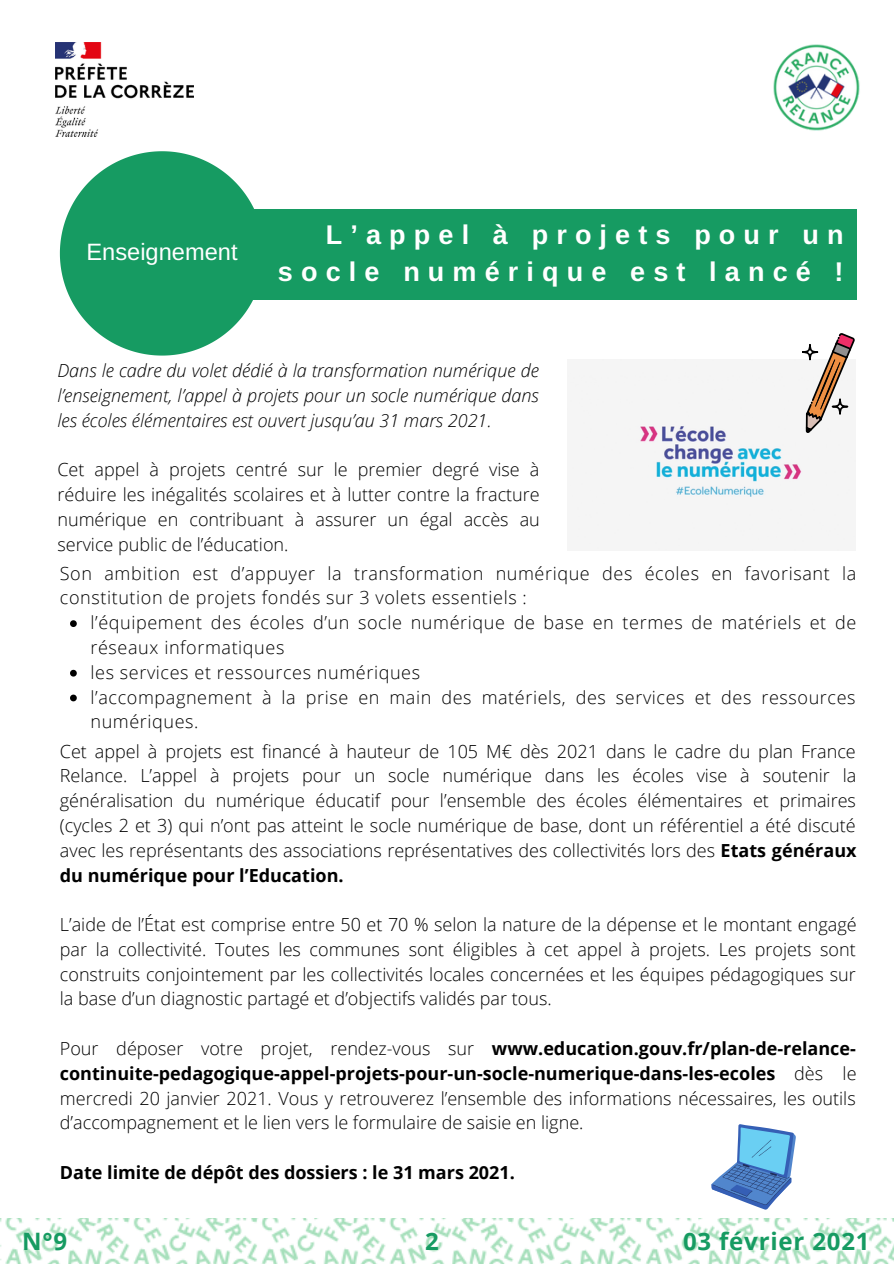
<style>
.page{position:relative;width:894px;height:1264px;background:#fff}
.page>*{position:absolute;margin:0;border:0;box-sizing:border-box;transform-origin:0 0}
.t1{font:700 27px/37.2px "Arimo";letter-spacing:.3em;color:#fff;text-align:right}
.t2{font:700 24px "Open Sans";letter-spacing:.035em;color:#169b62}
.t3{font:23.55px "Arimo";color:#fff}
.t4{font:300 18px/24.8px "Open Sans";letter-spacing:.035em;color:#000;text-align:justify}
.t5{font:italic 300 18px/24.8px "Open Sans";color:#000;text-align:justify}
.t6{font:700 18px "Open Sans";color:#000}
.s1{font-weight:700}
</style>
<div class="page">
<img style="left:0;top:1218px;width:893px;height:45px">
<img style="left:773px;top:44px;width:87px;height:87px">
<img style="left:55px;top:42px;width:139px;height:95px">
<div style="left:251px;top:209px;width:605px;height:91px;background:#169b62"></div>
<svg style="left:60px;top:151px;width:194px;height:204px"></svg>
<img style="left:567px;top:359px;width:287px;height:191px">
<svg style="left:70px;top:620px;width:7px;height:7px"></svg>
<svg style="left:70px;top:669px;width:7px;height:7px"></svg>
<svg style="left:70px;top:694px;width:7px;height:7px"></svg>
<svg style="left:711px;top:1124px;width:84px;height:85px"></svg>
<svg style="left:802px;top:333px;width:52px;height:100px"></svg>
<svg style="left:832px;top:399px;width:15px;height:15px"></svg>
<div style="left:831px;top:398px;width:17px;height:17px;border:2px solid #000;border-radius:50%"></div>
<p class="t3" style="left:87px;top:239px;width:152px">Enseignement</p>
<p class="t1" style="left:278px;top:216px;width:567px">L’appel à projets pour un socle numérique est lancé !</p>
<p class="t5" style="left:57px;top:358px;width:483px">Dans le cadre du volet dédié à la transformation numérique de l’enseignement, l’appel à projets pour un socle numérique dans les écoles élémentaires est ouvert jusqu’au 31 mars 2021.</p>
<p class="t4" style="left:57px;top:457px;width:484px">Cet appel à projets centré sur le premier degré vise à réduire les inégalités scolaires et à lutter contre la fracture numérique en contribuant à assurer un égal accès au service public de l’éducation.</p>
<p class="t4" style="left:60px;top:560px;width:797px">Son ambition est d’appuyer la transformation numérique des écoles en favorisant la constitution de projets fondés sur 3 volets essentiels :</p>
<p class="t4" style="left:90px;top:610px;width:767px">l’équipement des écoles d’un socle numérique de base en termes de matériels et de réseaux informatiques</p>
<p class="t4" style="left:90px;top:659px;width:331px">les services et ressources numériques</p>
<p class="t4" style="left:90px;top:684px;width:766px">l’accompagnement à la prise en main des matériels, des services et des ressources numériques.</p>
<p class="t4" style="left:60px;top:738px;width:798px">Cet appel à projets est financé à hauteur de 105 M€ dès 2021 dans le cadre du plan France Relance. L’appel à projets pour un socle numérique dans les écoles vise à soutenir la généralisation du numérique éducatif pour l’ensemble des écoles élémentaires et primaires (cycles 2 et 3) qui n’ont pas atteint le socle numérique de base, dont un référentiel a été discuté avec les représentants des associations représentatives des collectivités lors des <span class="s1">Etats généraux du numérique pour l’Education.</span></p>
<p class="t4" style="left:60px;top:911px;width:798px">L’aide de l’État est comprise entre 50 et 70 % selon la nature de la dépense et le montant engagé par la collectivité. Toutes les communes sont éligibles à cet appel à projets. Les projets sont construits conjointement par les collectivités locales concernées et les équipes pédagogiques sur la base d’un diagnostic partagé et d’objectifs validés par tous.</p>
<p class="t4" style="left:60px;top:1035px;width:797px">Pour déposer votre projet, rendez-vous sur <span class="s1">www.education.gouv.fr/plan-de-relance&shy;continuite-pedagogique-appel-projets-pour-un-socle-numerique-dans-les-ecoles</span> dès le mercredi 20 janvier 2021. Vous y retrouverez l’ensemble des informations nécessaires, les outils d’accompagnement et le lien vers le formulaire de saisie en ligne.</p>
<p class="t6" style="left:60px;top:1159px;width:456px">Date limite de dépôt des dossiers : le 31 mars 2021.</p>
<p class="t2" style="left:22px;top:1224px;width:47px">N°9</p>
<p class="t2" style="left:425px;top:1224px;width:15px">2</p>
<p class="t2" style="left:683px;top:1224px;width:188px">03 février 2021</p>
</div>
